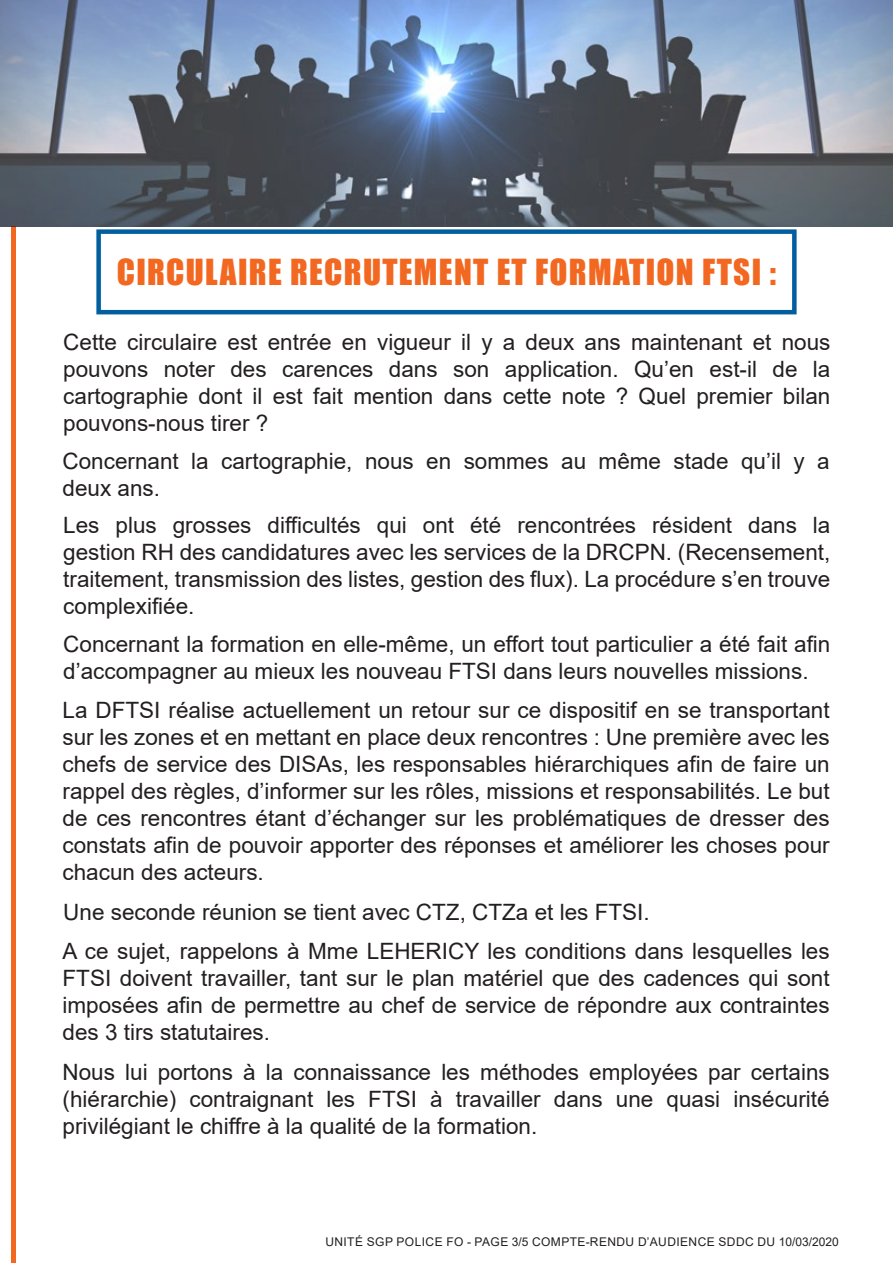
<style>
.page{position:relative;width:893px;height:1263px;background:#fff}
.page>*{position:absolute;margin:0;border:0;box-sizing:border-box;transform-origin:0 0}
.t1{font:33px "Impact";letter-spacing:.04em;color:#f36821}
.t2{font:22.5px/27px "Arial";color:#231f20}
.t3{font:12px "Arial";letter-spacing:.035em;color:#231f20}
</style>
<div class="page">
<div style="left:11px;top:227px;width:5px;height:1036px;background:#f36821"></div>
<img style="left:0;top:0;width:893px;height:227px">
<div style="left:96px;top:229px;width:701px;height:85px;border:4px solid #015fa0"></div>
<p class="t1" style="left:117px;top:246px;width:661px">CIRCULAIRE RECRUTEMENT ET FORMATION FTSI :</p>
<p class="t2" style="left:63px;top:329px;width:769px">Cette circulaire est entrée en vigueur il y a deux ans maintenant et nous</p>
<p class="t2" style="left:63px;top:356px;width:769px">pouvons noter des carences dans son application. Qu’en est-il de la</p>
<p class="t2" style="left:63px;top:383px;width:769px">cartographie dont il est fait mention dans cette note ? Quel premier bilan</p>
<p class="t2" style="left:63px;top:410px;width:207px">pouvons-nous tirer ?</p>
<p class="t2" style="left:63px;top:447px;width:769px">Concernant la cartographie, nous en sommes au même stade qu’il y a</p>
<p class="t2" style="left:63px;top:474px;width:99px">deux ans.</p>
<p class="t2" style="left:63px;top:512px;width:769px">Les plus grosses difficultés qui ont été rencontrées résident dans la</p>
<p class="t2" style="left:63px;top:539px;width:769px">gestion RH des candidatures avec les services de la DRCPN. (Recensement,</p>
<p class="t2" style="left:63px;top:566px;width:769px">traitement, transmission des listes, gestion des flux). La procédure s’en trouve complexifiée.</p>
<p class="t2" style="left:63px;top:630px;width:769px">Concernant la formation en elle-même, un effort tout particulier a été fait afin d’accompagner au mieux les nouveau FTSI dans leurs nouvelles missions.</p>
<p class="t2" style="left:63px;top:697px;width:769px;text-align:justify">La DFTSI réalise actuellement un retour sur ce dispositif en se transportant sur les zones et en mettant en place deux rencontres : Une première avec les chefs de service des DISAs, les responsables hiérarchiques afin de faire un rappel des règles, d’informer sur les rôles, missions et responsabilités. Le but de ces rencontres étant d’échanger sur les problématiques de dresser des constats afin de pouvoir apporter des réponses et améliorer les choses pour chacun des acteurs.</p>
<p class="t2" style="left:63px;top:899px;width:588px">Une seconde réunion se tient avec CTZ, CTZa et les FTSI.</p>
<p class="t2" style="left:63px;top:937px;width:769px;text-align:justify">A ce sujet, rappelons à Mme LEHERICY les conditions dans lesquelles les FTSI doivent travailler, tant sur le plan matériel que des cadences qui sont imposées afin de permettre au chef de service de répondre aux contraintes des 3 tirs statutaires.</p>
<p class="t2" style="left:63px;top:1059px;width:769px">Nous lui portons à la connaissance les méthodes employées par certains</p>
<p class="t2" style="left:63px;top:1086px;width:769px">(hiérarchie) contraignant les FTSI à travailler dans une quasi insécurité</p>
<p class="t2" style="left:63px;top:1113px;width:476px">privilégiant le chiffre à la qualité de la formation.</p>
<p class="t3" style="left:325px;top:1234px;width:515px">UNITÉ SGP POLICE FO - PAGE 3/5 COMPTE-RENDU D’AUDIENCE SDDC DU 10/03/2020</p>
</div>
